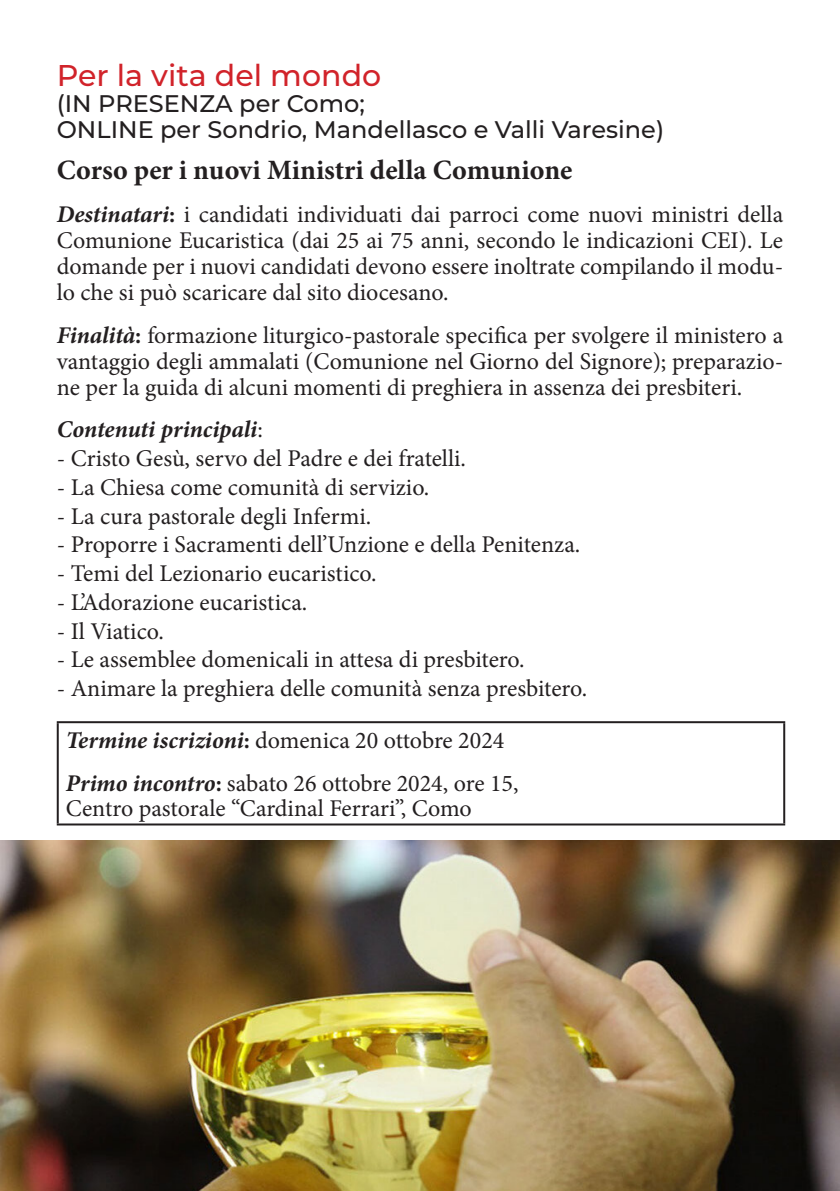
<style>
.page{position:relative;width:840px;height:1191px;background:#fff}
.page>*{position:absolute;margin:0;border:0;box-sizing:border-box;transform-origin:0 0}
.t1{font:500 30px "Montserrat";color:#d1232a}
.t2{font:700 28px "Minion Pro";color:#231f20}
.t3{font:24px/26px "Minion Pro";color:#231f20;text-align:justify}
.t4{font:500 24px/26px "Montserrat";color:#231f20}
.t5{font:italic 700 24px "Minion Pro";letter-spacing:-.005em;color:#231f20}
.s1{font-weight:700;font-style:italic}
.s2{font-weight:700}
.s3{font-weight:400;font-style:normal}
</style>
<div class="page">
<hr style="left:57px;top:721px;width:727px;height:2px;background:#231f20">
<hr style="left:57px;top:723px;width:2px;height:100px;background:#231f20">
<hr style="left:782px;top:723px;width:2px;height:100px;background:#231f20">
<hr style="left:57px;top:823px;width:727px;height:2px;background:#231f20">
<img style="left:0;top:840px;width:839px;height:351px">
<p class="t1" style="left:57px;top:54px;width:326px">Per la vita del mondo</p>
<p class="t4" style="left:57px;top:89px;width:608px">(IN PRESENZA per Como;<br>ONLINE per Sondrio, Mandellasco e Valli Varesine)</p>
<p class="t2" style="left:57px;top:150px;width:517px">Corso per i nuovi Ministri della Comunione</p>
<p class="t3" style="left:57px;top:201px;width:727px"><span class="s1">Destinatari</span><span class="s2">:</span> i candidati individuati dai parroci come nuovi ministri della Comunione Eucaristica (dai 25 ai 75 anni, secondo le indicazioni CEI). Le domande per i nuovi candidati devono essere inoltrate compilando il modu&shy;lo che si può scaricare dal sito diocesano.</p>
<p class="t3" style="left:57px;top:322px;width:727px"><span class="s1">Finalità</span><span class="s2">:</span> formazione liturgico-pastorale specifica per svolgere il ministero a vantaggio degli ammalati (Comunione nel Giorno del Signore); preparazio&shy;ne per la guida di alcuni momenti di preghiera in assenza dei presbiteri.</p>
<p class="t5" style="left:57px;top:413px;width:207px">Contenuti principali<span class="s3">:</span></p>
<p class="t3" style="left:57px;top:445px;width:410px">- Cristo Gesù, servo del Padre e dei fratelli.</p>
<p class="t3" style="left:57px;top:474px;width:374px">- La Chiesa come comunità di servizio.</p>
<p class="t3" style="left:57px;top:503px;width:316px">- La cura pastorale degli Infermi.</p>
<p class="t3" style="left:57px;top:532px;width:525px">- Proporre i Sacramenti dell’Unzione e della Penitenza.</p>
<p class="t3" style="left:57px;top:560px;width:321px">- Temi del Lezionario eucaristico.</p>
<p class="t3" style="left:57px;top:589px;width:252px">- L’Adorazione eucaristica.</p>
<p class="t3" style="left:57px;top:618px;width:109px">- Il Viatico.</p>
<p class="t3" style="left:57px;top:647px;width:469px">- Le assemblee domenicali in attesa di presbitero.</p>
<p class="t3" style="left:57px;top:675px;width:531px">- Animare la preghiera delle comunità senza presbitero.</p>
<p class="t3" style="left:66px;top:727px;width:440px"><span class="s1">Termine iscrizioni</span><span class="s2">:</span> domenica 20 ottobre 2024</p>
<p class="t3" style="left:66px;top:770px;width:454px"><span class="s1">Primo incontro</span><span class="s2">:</span> sabato 26 ottobre 2024, ore 15,<br>Centro pastorale “Cardinal Ferrari”, Como</p>
</div>
